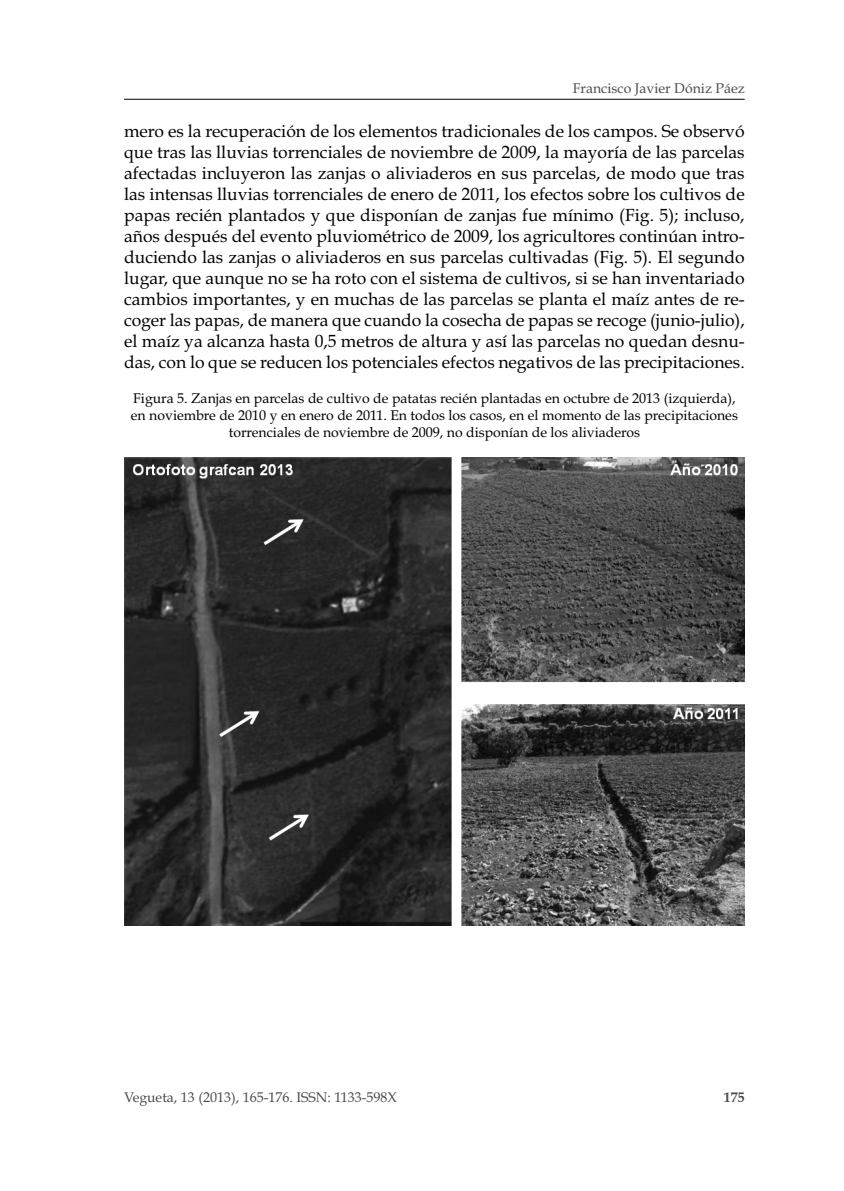
<style>
.page{position:relative;width:844px;height:1191px;background:#fff}
.page>*{position:absolute;margin:0;border:0;box-sizing:border-box;transform-origin:0 0}
.t1{font:17.5px/21px "Book Antiqua";letter-spacing:-.005em;color:#000;text-align:justify}
.t2{font:14px/17px "Book Antiqua";color:#000;text-align:center}
.t3{font:14px "Book Antiqua";color:#4b4b4b}
.t4{font:700 14px "Book Antiqua";color:#4b4b4b}
</style>
<div class="page">
<hr style="left:124px;top:99px;width:620px;height:1px;background:#000">
<img style="left:124px;top:457px;width:620px;height:468px">
<p class="t3" style="left:572px;top:83px;width:173px">Francisco Javier Dóniz Páez</p>
<p class="t1" style="left:124px;top:122px;width:622px">mero es la recuperación de los elementos tradicionales de los campos. Se observó que tras las lluvias torrenciales de noviembre de 2009, la mayoría de las parcelas afectadas incluyeron las zanjas o aliviaderos en sus parcelas, de modo que tras las intensas lluvias torrenciales de enero de 2011, los efectos sobre los cultivos de papas recién plantados y que disponían de zanjas fue mínimo (Fig. 5); incluso, años después del evento pluviométrico de 2009, los agricultores continúan intro&shy;duciendo las zanjas o aliviaderos en sus parcelas cultivadas (Fig. 5). El segundo lugar, que aunque no se ha roto con el sistema de cultivos, si se han inventariado cambios importantes, y en muchas de las parcelas se planta el maíz antes de re&shy;coger las papas, de manera que cuando la cosecha de papas se recoge (junio-julio), el maíz ya alcanza hasta 0,5 metros de altura y así las parcelas no quedan desnu&shy;das, con lo que se reducen los potenciales efectos negativos de las precipitaciones.</p>
<p class="t2" style="left:131px;top:392px;width:608px">Figura 5. Zanjas en parcelas de cultivo de patatas recién plantadas en octubre de 2013 (izquierda), en noviembre de 2010 y en enero de 2011. En todos los casos, en el momento de las precipitaciones torrenciales de noviembre de 2009, no disponían de los aliviaderos</p>
<p class="t3" style="left:124px;top:1091px;width:274px">Vegueta, 13 (2013), 165-176. ISSN: 1133-598X</p>
<p class="t4" style="left:723px;top:1091px;width:22px">175</p>
</div>
